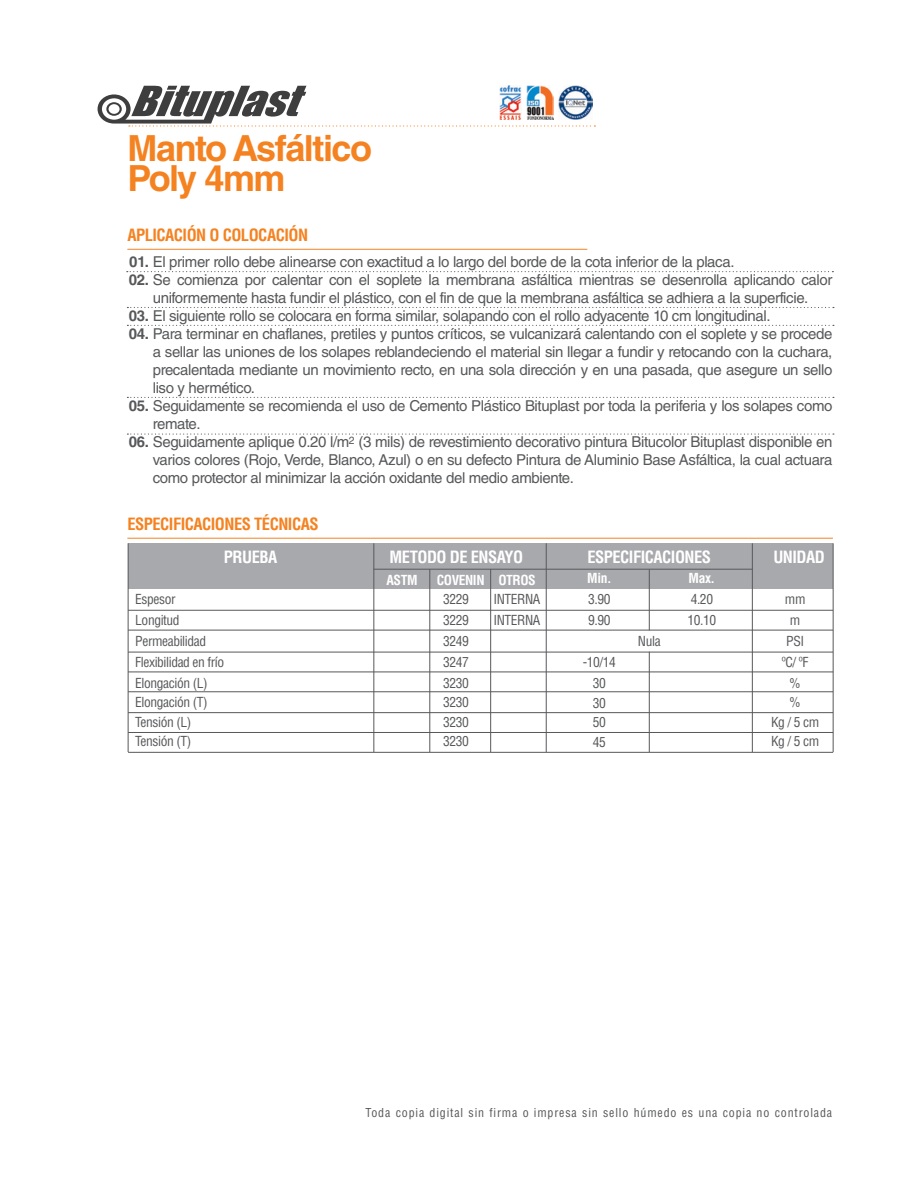
<style>
.page{position:relative;width:918px;height:1188px;background:#fff}
.page>*{position:absolute;margin:0;border:0;box-sizing:border-box;transform-origin:0 0}
.t1{font:700 36px "Helvetica LT Std";letter-spacing:-.04em;color:#f58220}
.t2{font:700 condensed 16.5px "Helvetica LT Std";letter-spacing:-.03em;color:#f58220}
.t3{font:700 condensed 16.5px "Helvetica LT Std";letter-spacing:-.03em;color:#fff}
.t4{font:15px/18px "Helvetica LT Std";letter-spacing:-.025em;color:#57585a;text-align:justify}
.t5{font:condensed 13.5px/19.5px "Helvetica LT Std";letter-spacing:-.03em;color:#57585a}
.t6{font:700 condensed 13.5px "Helvetica LT Std";letter-spacing:-.03em;color:#fff}
.t7{font:condensed 12px "Helvetica LT Std";letter-spacing:.07em;color:#57585a}
.s1{font-weight:700}
</style>
<div class="page">
<hr style="left:127px;top:538px;width:706px;height:1px;background:#f58220">
<svg style="left:98px;top:86px;width:497px;height:41px"></svg>
<div style="left:604px;top:543px;width:229px;height:46px;background:#a8a9ad"></div>
<div style="left:374px;top:543px;width:230px;height:46px;background:#a8a9ad"></div>
<div style="left:128px;top:543px;width:246px;height:46px;background:#a8a9ad"></div>
<hr style="left:373px;top:569px;width:380px;height:1px;background:#58585a">
<hr style="left:128px;top:610px;width:705px;height:1px;background:#58585a">
<hr style="left:128px;top:630px;width:705px;height:1px;background:#58585a">
<hr style="left:128px;top:652px;width:705px;height:1px;background:#58585a">
<hr style="left:128px;top:712px;width:705px;height:1px;background:#58585a">
<hr style="left:128px;top:672px;width:705px;height:1px;background:#58585a">
<hr style="left:128px;top:732px;width:705px;height:1px;background:#58585a">
<hr style="left:128px;top:691px;width:705px;height:1px;background:#58585a">
<hr style="left:128px;top:752px;width:705px;height:1px;background:#58585a">
<hr style="left:373px;top:543px;width:1px;height:209px;background:#58585a">
<hr style="left:546px;top:543px;width:1px;height:209px;background:#58585a">
<hr style="left:752px;top:543px;width:1px;height:209px;background:#58585a">
<hr style="left:833px;top:543px;width:1px;height:209px;background:#58585a">
<hr style="left:429px;top:569px;width:1px;height:183px;background:#58585a">
<hr style="left:490px;top:569px;width:1px;height:183px;background:#58585a">
<hr style="left:649px;top:652px;width:1px;height:100px;background:#58585a">
<hr style="left:649px;top:570px;width:1px;height:60px;background:#58585a">
<hr style="left:128px;top:543px;width:1px;height:209px;background:#58585a">
<hr style="left:127px;top:249px;width:460px;height:1px;background:#f58220">
<svg style="left:127px;top:397px;width:707px;height:1px"></svg>
<svg style="left:127px;top:434px;width:707px;height:1px"></svg>
<svg style="left:127px;top:307px;width:707px;height:1px"></svg>
<svg style="left:127px;top:325px;width:707px;height:1px"></svg>
<svg style="left:127px;top:271px;width:706px;height:1px"></svg>
<p class="t1" style="left:128px;top:126px;width:246px">Manto Asfáltico</p>
<p class="t1" style="left:128px;top:156px;width:160px">Poly 4mm</p>
<p class="t2" style="left:127px;top:225px;width:182px">APLICACIÓN O COLOCACIÓN</p>
<p class="t4" style="left:129px;top:252px;width:607px"><span class="s1">01.</span> El primer rollo debe alinearse con exactitud a lo largo del borde de la cota inferior de la placa.</p>
<p class="t4" style="left:129px;top:270px;width:705px;text-align:center"><span class="s1">02.</span> Se comienza por calentar con el soplete la membrana asfáltica mientras se desenrolla aplicando calor uniformemente hasta fundir el plástico, con el fin de que la membrana asfáltica se adhiera a la superficie.</p>
<p class="t4" style="left:129px;top:306px;width:643px"><span class="s1">03.</span> El siguiente rollo se colocara en forma similar, solapando con el rollo adyacente 10 cm longitudinal.</p>
<p class="t4" style="left:153px;top:324px;width:681px;text-indent:-24px"><span class="s1">04.</span> Para terminar en chaflanes, pretiles y puntos críticos, se vulcanizará calentando con el soplete y se procede a sellar las uniones de los solapes reblandeciendo el material sin llegar a fundir y retocando con la cuchara, precalentada mediante un movimiento recto, en una sola dirección y en una pasada, que asegure un sello liso y hermético.</p>
<p class="t4" style="left:153px;top:396px;width:681px;text-indent:-24px"><span class="s1">05.</span> Seguidamente se recomienda el uso de Cemento Plástico Bituplast por toda la periferia y los solapes como remate.</p>
<p class="t4" style="left:153px;top:432px;width:681px;text-indent:-24px"><span class="s1">06.</span> Seguidamente aplique 0.20 l/m<sup>2</sup> (3 mils) de revestimiento decorativo pintura Bitucolor Bituplast disponible en varios colores (Rojo, Verde, Blanco, Azul) o en su defecto Pintura de Aluminio Base Asfáltica, la cual actuara como protector al minimizar la acción oxidante del medio ambiente.</p>
<p class="t2" style="left:127px;top:514px;width:193px">ESPECIFICACIONES TÉCNICAS</p>
<p class="t3" style="left:224px;top:546px;width:55px">PRUEBA</p>
<p class="t5" style="left:135px;top:589px;width:42px">Espesor</p>
<p class="t5" style="left:135px;top:610px;width:46px">Longitud</p>
<p class="t5" style="left:135px;top:631px;width:72px">Permeabilidad</p>
<p class="t5" style="left:135px;top:652px;width:91px">Flexibilidad en frío</p>
<p class="t5" style="left:135px;top:673px;width:74px">Elongación (L)</p>
<p class="t5" style="left:135px;top:693px;width:74px">Elongación (T)</p>
<p class="t5" style="left:135px;top:712px;width:58px">Tensión (L)</p>
<p class="t5" style="left:135px;top:732px;width:58px">Tensión (T)</p>
<p class="t3" style="left:390px;top:546px;width:135px">METODO DE ENSAYO</p>
<p class="t3" style="left:587px;top:546px;width:125px">ESPECIFICACIONES</p>
<p class="t3" style="left:773px;top:546px;width:53px">UNIDAD</p>
<p class="t6" style="left:387px;top:572px;width:33px">ASTM</p>
<p class="t6" style="left:437px;top:572px;width:49px">COVENIN</p>
<p class="t5" style="left:443px;top:589px;width:27px">3229</p>
<p class="t5" style="left:443px;top:610px;width:27px">3229</p>
<p class="t5" style="left:443px;top:631px;width:27px">3249</p>
<p class="t5" style="left:443px;top:652px;width:27px">3247</p>
<p class="t5" style="left:443px;top:673px;width:27px">3230</p>
<p class="t5" style="left:443px;top:693px;width:27px">3230</p>
<p class="t5" style="left:443px;top:712px;width:27px">3230<br>3230</p>
<p class="t6" style="left:498px;top:572px;width:39px">OTROS</p>
<p class="t5" style="left:493px;top:589px;width:49px">INTERNA</p>
<p class="t5" style="left:493px;top:610px;width:49px">INTERNA</p>
<p class="t6" style="left:587px;top:570px;width:26px">Min.</p>
<p class="t5" style="left:588px;top:589px;width:24px">3.90</p>
<p class="t5" style="left:588px;top:610px;width:24px">9.90</p>
<p class="t5" style="left:583px;top:652px;width:35px">-10/14</p>
<p class="t5" style="left:593px;top:673px;width:15px">30</p>
<p class="t5" style="left:593px;top:693px;width:15px">30</p>
<p class="t5" style="left:593px;top:712px;width:15px">50</p>
<p class="t5" style="left:593px;top:732px;width:15px">45</p>
<p class="t5" style="left:638px;top:631px;width:24px">Nula</p>
<p class="t6" style="left:689px;top:570px;width:28px">Max.</p>
<p class="t5" style="left:691px;top:589px;width:24px">4.20</p>
<p class="t5" style="left:688px;top:610px;width:30px">10.10</p>
<p class="t5" style="left:785px;top:589px;width:22px">mm</p>
<p class="t5" style="left:790px;top:610px;width:12px">m</p>
<p class="t5" style="left:786px;top:631px;width:19px">PSI</p>
<p class="t5" style="left:782px;top:652px;width:28px">ºC/ ºF</p>
<p class="t5" style="left:790px;top:673px;width:13px">%</p>
<p class="t5" style="left:790px;top:693px;width:13px">%</p>
<p class="t5" style="left:771px;top:712px;width:50px">Kg / 5 cm</p>
<p class="t5" style="left:771px;top:732px;width:50px">Kg / 5 cm</p>
<p class="t7" style="left:366px;top:1105px;width:468px">Toda copia digital sin firma o impresa sin sello húmedo es una copia no controlada</p>
</div>
